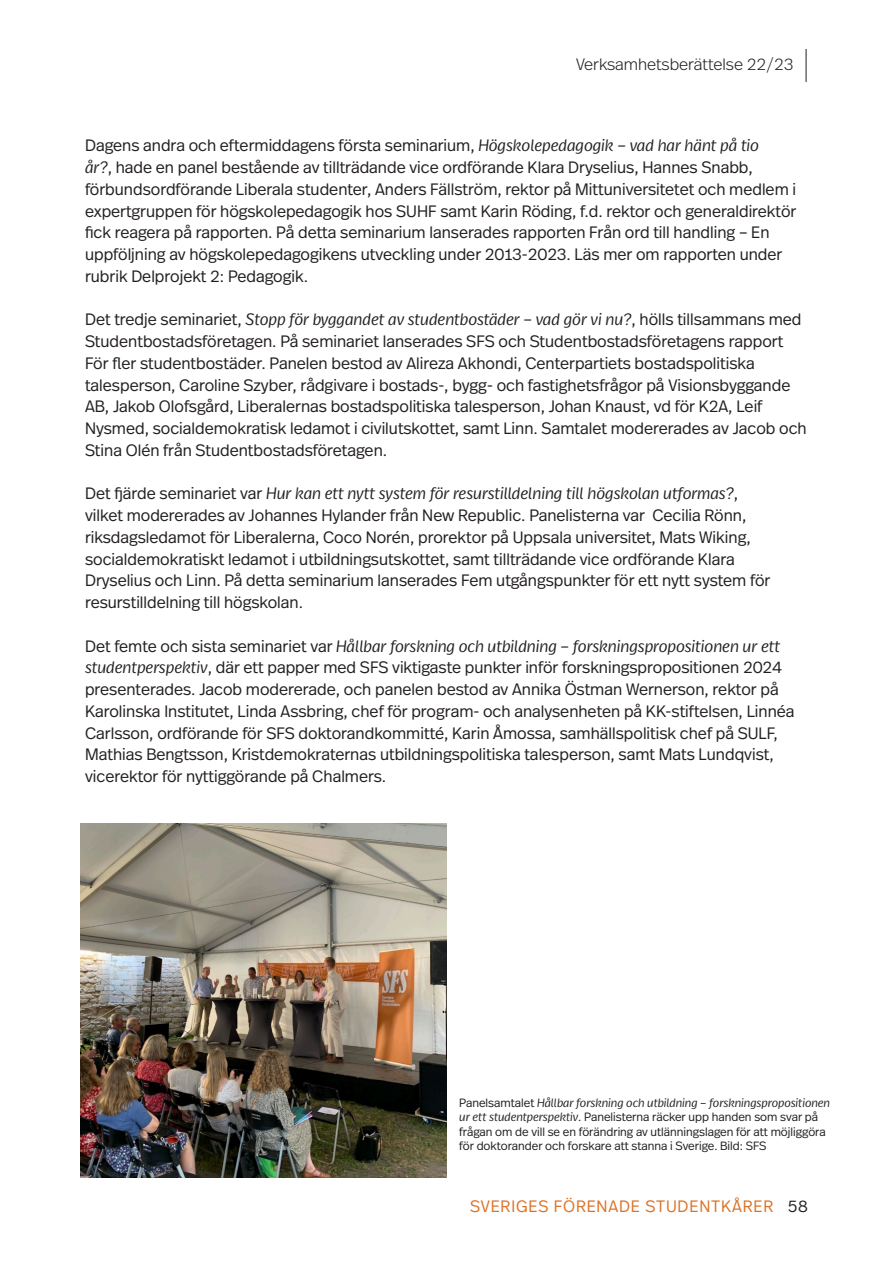
<style>
.page{position:relative;width:893px;height:1263px;background:#fff}
.page>*{position:absolute;margin:0;border:0;box-sizing:border-box;transform-origin:0 0}
.t1{font:300 16.5px/21.8px "Real Head Pro";color:#231f20}
.t2{font:300 16.5px "Real Head Pro";letter-spacing:.05em;color:#dc7226}
.t3{font:300 16.5px "Real Head Pro";color:#231f20}
.Bildtext{font:300 12px/14.4px "Real Head Pro";color:#231f20}
.s1{font-style:italic}
.s2{color:#231f20}
</style>
<div class="page">
<hr style="left:806px;top:49px;width:1px;height:33px;background:#231f20">
<img style="left:80px;top:823px;width:366px;height:355px">
<p class="t3" style="left:576px;top:53px;width:219px">Verksamhetsberättelse 22/23</p>
<p class="t1" style="left:85px;top:134px;width:713px">Dagens andra och eftermiddagens första seminarium, <span class="s1">Högskolepedagogik – vad har hänt på tio<br>år?</span>, hade en panel bestående av tillträdande vice ordförande Klara Dryselius, Hannes Snabb, förbundsordförande Liberala studenter, Anders Fällström, rektor på Mittuniversitetet och medlem i expertgruppen för högskolepedagogik hos SUHF samt Karin Röding, f.d. rektor och generaldirektör fick reagera på rapporten. På detta seminarium lanserades rapporten Från ord till handling – En uppföljning av högskolepedagogikens utveckling under 2013-2023. Läs mer om rapporten under rubrik Delprojekt 2: Pedagogik.</p>
<p class="t1" style="left:85px;top:308px;width:723px">Det tredje seminariet, <span class="s1">Stopp för byggandet av studentbostäder – vad gör vi nu?</span>, hölls tillsammans med Studentbostadsföretagen. På seminariet lanserades SFS och Studentbostadsföretagens rapport För fler studentbostäder. Panelen bestod av Alireza Akhondi, Centerpartiets bostadspolitiska talesperson, Caroline Szyber, rådgivare i bostads-, bygg- och fastighetsfrågor på Visionsbyggande AB, Jakob Olofsgård, Liberalernas bostadspolitiska talesperson, Johan Knaust, vd för K2A, Leif Nysmed, socialdemokratisk ledamot i civilutskottet, samt Linn. Samtalet modererades av Jacob och Stina Olén från Studentbostadsföretagen.</p>
<p class="t1" style="left:85px;top:482px;width:687px">Det fjärde seminariet var <span class="s1">Hur kan ett nytt system för resurstilldelning till högskolan utformas?</span>, vilket modererades av Johannes Hylander från New Republic. Panelisterna var Cecilia Rönn, riksdagsledamot för Liberalerna, Coco Norén, prorektor på Uppsala universitet, Mats Wiking, socialdemokratiskt ledamot i utbildningsutskottet, samt tillträdande vice ordförande Klara Dryselius och Linn. På detta seminarium lanserades Fem utgångspunkter för ett nytt system för resurstilldelning till högskolan.</p>
<p class="t1" style="left:85px;top:634px;width:711px">Det femte och sista seminariet var <span class="s1">Hållbar forskning och utbildning – forskningspropositionen ur ett studentperspektiv</span>, där ett papper med SFS viktigaste punkter inför forskningspropositionen 2024 presenterades. Jacob modererade, och panelen bestod av Annika Östman Wernerson, rektor på Karolinska Institutet, Linda Assbring, chef för program- och analysenheten på KK-stiftelsen, Linnéa Carlsson, ordförande för SFS doktorandkommitté, Karin Åmossa, samhällspolitisk chef på SULF, Mathias Bengtsson, Kristdemokraternas utbildningspolitiska talesperson, samt Mats Lundqvist, vicerektor för nyttiggörande på Chalmers.</p>
<p class="Bildtext" style="left:459px;top:1095px;width:372px">Panelsamtalet <span class="s1">Hållbar forskning och utbildning – forskningspropositionen ur ett studentperspektiv</span>. Panelisterna räcker upp handen som svar på frågan om de vill se en förändring av utlänningslagen för att möjliggöra för doktorander och forskare att stanna i Sverige. Bild: SFS</p>
<p class="t2" style="left:470px;top:1195px;width:339px">SVERIGES FÖRENADE STUDENTKÅRER <span class="s2">58</span></p>
</div>
